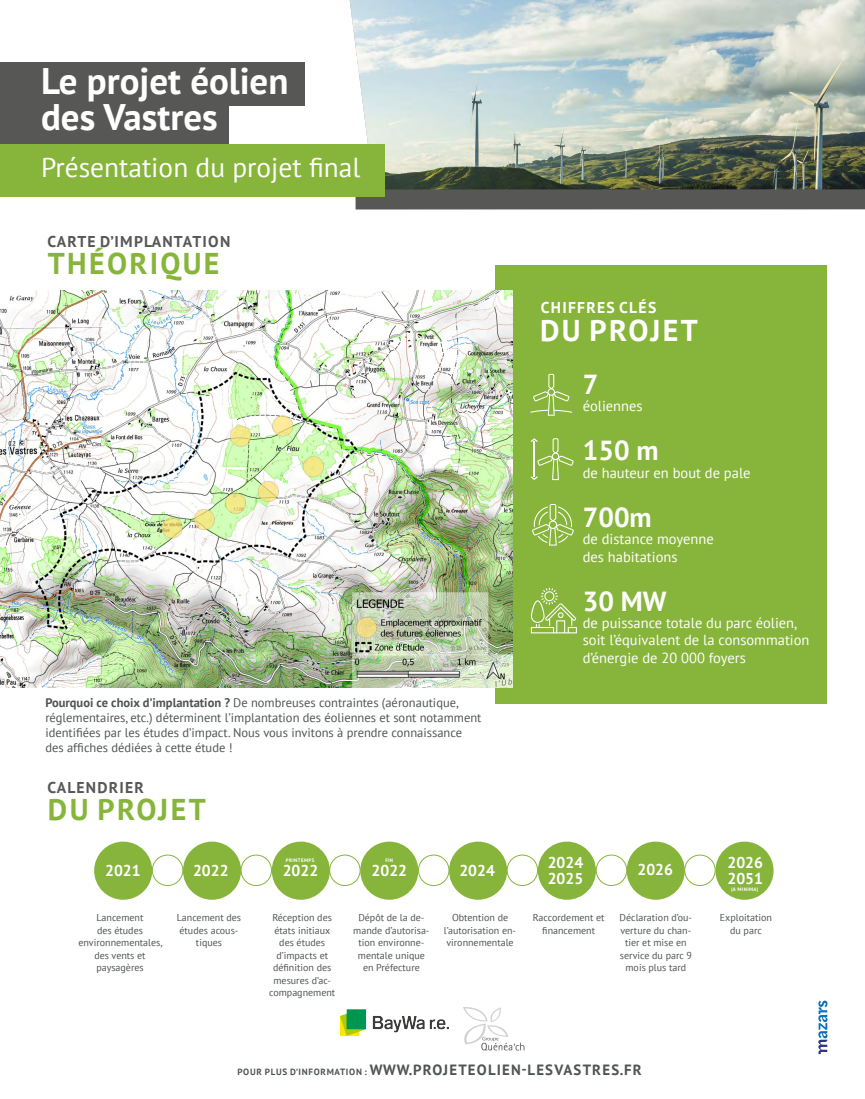
<style>
.page{position:relative;width:865px;height:1099px;background:#fff}
.page>*{position:absolute;margin:0;border:0;box-sizing:border-box;transform-origin:0 0}
.t1{font:700 36.9px/36.9px "PT Sans";color:#fff}
.t2{font:700 30px "PT Sans";letter-spacing:.075em;color:#87b53b}
.t3{font:700 30px "PT Sans";letter-spacing:.08em;color:#fff}
.t4{font:700 27.5px "PT Sans";color:#fffefe}
.t5{font:27.4px "PT Sans";color:#fff}
.t6{font:700 15.65px/15.7px "PT Sans";color:#fff}
.t7{font:700 15.65px "PT Sans";letter-spacing:.075em;color:#575756}
.t8{font:700 15.65px "PT Sans";letter-spacing:.08em;color:#fff}
.t9{font:700 14.85px "PT Sans";letter-spacing:.08em;color:#4f5453}
.t10{font:14.5px/17.4px "PT Sans";color:#fffefe}
.t11{font:12.5px/15px "PT Sans";color:#4f5453}
.t12{font:10px/12.5px "PT Sans";color:#4f5453;text-align:center}
.t13{font:700 5px "PT Sans";letter-spacing:.075em;color:#fff}
.s1{font-weight:700}
.s2{font-size:9.05px}
</style>
<div class="page">
<img style="left:349px;top:0;width:516px;height:179px">
<img style="left:340px;top:1009px;width:108px;height:26px">
<img style="left:464px;top:1007px;width:60px;height:44px">
<svg style="left:818px;top:1000px;width:9px;height:54px"></svg>
<svg style="left:335px;top:179px;width:530px;height:31px;background:#545750"></svg>
<div style="left:0;top:62px;width:305px;height:44px;background:#575756"></div>
<div style="left:0;top:100px;width:229px;height:44px;background:#575756"></div>
<div style="left:0;top:144px;width:384px;height:52px;background:#87b53b"></div>
<div style="left:495px;top:265px;width:331px;height:438px;background:#87b53b"></div>
<img style="left:0;top:291px;width:512px;height:396px">
<svg style="left:530px;top:438px;width:44px;height:42px"></svg>
<svg style="left:530px;top:374px;width:42px;height:42px"></svg>
<svg style="left:532px;top:504px;width:42px;height:41px"></svg>
<svg style="left:531px;top:587px;width:46px;height:46px"></svg>
<div style="left:94px;top:841px;width:58px;height:58px;background:#87b53b;border-radius:50%"></div>
<div style="left:152px;top:855px;width:31px;height:30px;border:1px solid #87b53b;border-radius:50%"></div>
<div style="left:241px;top:855px;width:30px;height:30px;border:1px solid #87b53b;border-radius:50%"></div>
<div style="left:329px;top:855px;width:31px;height:30px;border:1px solid #87b53b;border-radius:50%"></div>
<div style="left:418px;top:855px;width:31px;height:30px;border:1px solid #87b53b;border-radius:50%"></div>
<div style="left:507px;top:855px;width:30px;height:30px;border:1px solid #87b53b;border-radius:50%"></div>
<div style="left:596px;top:855px;width:31px;height:30px;border:1px solid #87b53b;border-radius:50%"></div>
<div style="left:684px;top:855px;width:31px;height:30px;border:1px solid #87b53b;border-radius:50%"></div>
<div style="left:449px;top:841px;width:58px;height:58px;background:#87b53b;border-radius:50%"></div>
<div style="left:360px;top:841px;width:58px;height:58px;background:#87b53b;border-radius:50%"></div>
<div style="left:272px;top:841px;width:58px;height:58px;background:#87b53b;border-radius:50%"></div>
<div style="left:626px;top:841px;width:58px;height:58px;background:#87b53b;border-radius:50%"></div>
<div style="left:183px;top:841px;width:58px;height:58px;background:#87b53b;border-radius:50%"></div>
<div style="left:538px;top:841px;width:58px;height:58px;background:#87b53b;border-radius:50%"></div>
<div style="left:715px;top:841px;width:58px;height:58px;background:#87b53b;border-radius:50%"></div>
<h1 class="t1" style="left:41px;top:61px;width:249px">Le projet éolien des Vastres</h1>
<h3 class="t5" style="left:41px;top:150px;width:321px">Présentation du projet final</h3>
<h3 class="t7" style="left:47px;top:231px;width:184px">CARTE D’IMPLANTATION</h3>
<h2 class="t2" style="left:48px;top:244px;width:173px">THÉORIQUE</h2>
<p class="t11" style="left:45px;top:695px;width:437px"><span class="s1">Pourquoi ce choix d’implantation ?</span> De nombreuses contraintes (aéronautique, réglementaires, etc.) déterminent l’implantation des éoliennes et sont notamment identifiées par les études d’impact. Nous vous invitons à prendre connaissance des affiches dédiées à cette étude !</p>
<h3 class="t7" style="left:47px;top:777px;width:98px">CALENDRIER</h3>
<h2 class="t2" style="left:48px;top:789px;width:159px">DU PROJET</h2>
<h3 class="t8" style="left:541px;top:297px;width:117px">CHIFFRES CLÉS</h3>
<h2 class="t3" style="left:540px;top:310px;width:159px">DU PROJET</h2>
<h3 class="t4" style="left:583px;top:366px;width:17px">7</h3>
<h3 class="t10" style="left:583px;top:397px;width:61px">éoliennes</h3>
<h3 class="t4" style="left:583px;top:432px;width:77px">150 m</h3>
<h3 class="t10" style="left:583px;top:463px;width:169px">de hauteur en bout de pale</h3>
<h3 class="t4" style="left:583px;top:499px;width:70px">700m</h3>
<h3 class="t10" style="left:583px;top:530px;width:132px">de distance moyenne des habitations</h3>
<h3 class="t4" style="left:583px;top:582px;width:85px">30 MW</h3>
<h3 class="t10" style="left:583px;top:613px;width:228px">de puissance totale du parc éolien, soit l’équivalent de la consommation d’énergie de 20 000 foyers</h3>
<h3 class="t6" style="left:105px;top:862px;width:37px">2021</h3>
<h3 class="t6" style="left:193px;top:862px;width:37px">2022</h3>
<h3 class="t6" style="left:459px;top:862px;width:37px">2024</h3>
<h3 class="t6" style="left:547px;top:854px;width:37px">2024<br>2025</h3>
<h3 class="t6" style="left:727px;top:854px;width:37px">2026<br>2051</h3>
<p class="t13" style="left:286px;top:857px;width:30px">PRINTEMPS</p>
<p class="t13" style="left:385px;top:857px;width:9px">FIN</p>
<h3 class="t6" style="left:283px;top:862px;width:37px">2022</h3>
<h3 class="t6" style="left:371px;top:862px;width:37px">2022</h3>
<h3 class="t6" style="left:637px;top:861px;width:37px">2026</h3>
<p class="t13" style="left:731px;top:886px;width:29px">(A MINIMA)</p>
<p class="t12" style="left:78px;top:911px;width:86px">Lancement<br>des études environnementales, des vents et paysagères</p>
<p class="t12" style="left:177px;top:911px;width:66px">Lancement des études acous&shy;tiques</p>
<p class="t12" style="left:269px;top:911px;width:68px">Réception des états initiaux des études d’impacts et définition des mesures d’ac&shy;compagnement</p>
<p class="t12" style="left:353px;top:911px;width:78px">Dépôt de la de&shy;mande d’autorisa&shy;tion environne&shy;mentale unique en Préfecture</p>
<p class="t12" style="left:444px;top:911px;width:74px">Obtention de l’autorisation en&shy;vironnementale</p>
<p class="t12" style="left:533px;top:911px;width:73px">Raccordement et financement</p>
<p class="t12" style="left:619px;top:911px;width:74px">Déclaration d’ou&shy;verture du chan&shy;tier et mise en service du parc 9 mois plus tard</p>
<p class="t12" style="left:720px;top:911px;width:54px">Exploitation du parc</p>
<h3 class="t9" style="left:237px;top:1059px;width:406px"><span class="s2">POUR PLUS D’INFORMATION :</span> WWW.PROJETEOLIEN-LESVASTRES.FR</h3>
</div>
